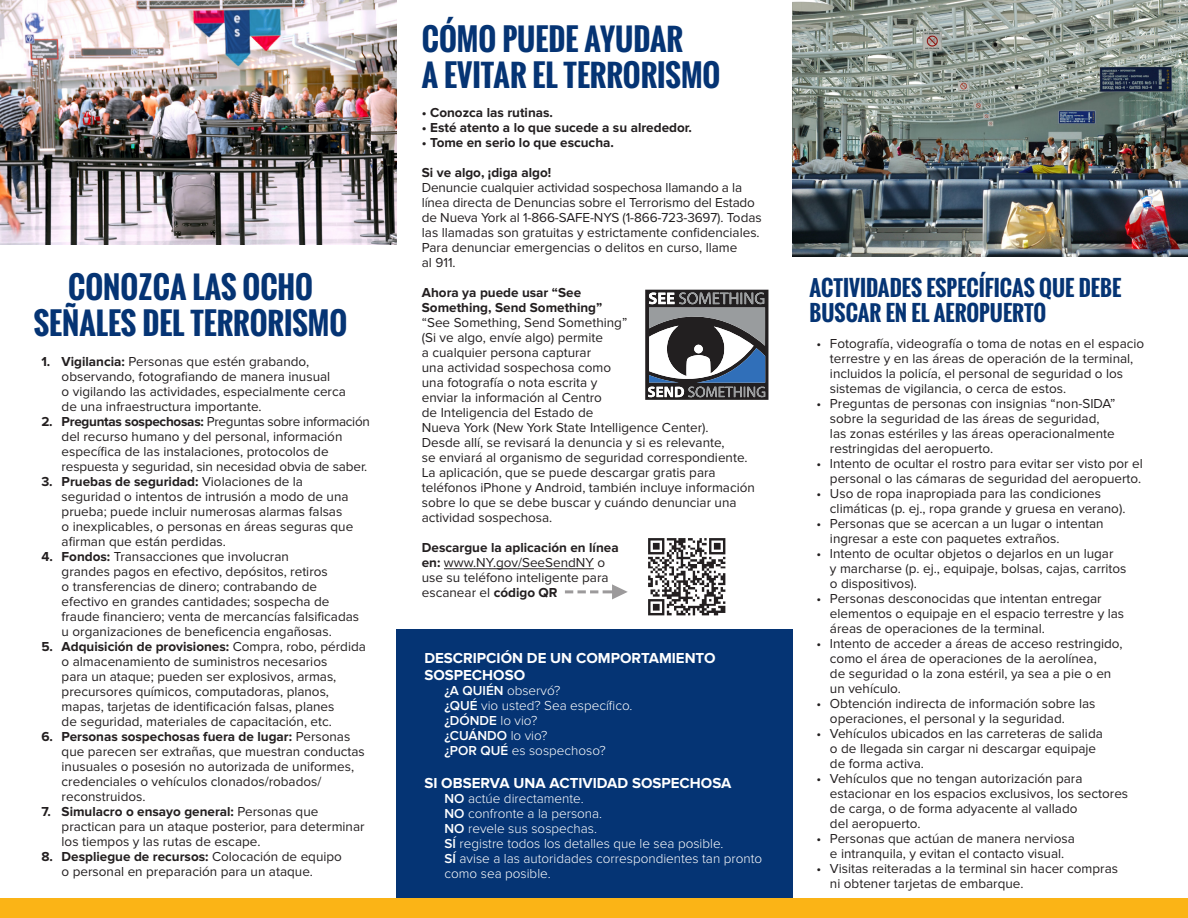
<style>
.page{position:relative;width:1188px;height:918px;background:#fff}
.page>*{position:absolute;margin:0;border:0;box-sizing:border-box;transform-origin:0 0}
.t1{font:700 30px/36px "Oswald";color:#053474;text-align:center}
.t2{font:700 21.45px/25.8px "Oswald";color:#053474}
.t3{font:700 15px/16.5px "Proxima Nova";color:#fff}
.t4{font:13.5px/15px "Proxima Nova";color:#231f20}
.t5{font:300 13.5px/15px "Proxima Nova";color:#fff}
.t6{font:700 13.5px/15px "Proxima Nova";color:#231f20}
.t7{font:600 13.5px "Proxima Nova";color:#fff}
.s1{font-weight:700}
.s2{font-weight:600}
.s3{font-weight:300}
</style>
<div class="page">
<div style="left:396px;top:629px;width:396px;height:289px;background:#053474"></div>
<div style="left:0;top:898px;width:1188px;height:20px;background:#fbb416"></div>
<img style="left:0;top:0;width:396px;height:244px">
<hr style="left:444px;top:569px;width:150px;height:1px;background:#231f20">
<svg style="left:645px;top:290px;width:123px;height:110px"></svg>
<img style="left:648px;top:538px;width:78px;height:78px">
<svg style="left:565px;top:584px;width:63px;height:15px"></svg>
<img style="left:792px;top:0;width:396px;height:256px">
<p class="t1" style="left:34px;top:269px;width:315px">CONOZCA LAS OCHO<br>SEÑALES DEL TERRORISMO</p>
<p class="t4" style="left:62px;top:355px;width:286px;text-indent:-20px"><span class="s1">1. Vigilancia:</span> Personas que estén grabando, observando, fotografiando de manera inusual<br>o vigilando las actividades, especialmente cerca de una infraestructura importante.</p>
<p class="t4" style="left:62px;top:415px;width:310px;text-indent:-20px"><span class="s1">2. Preguntas sospechosas:</span> Preguntas sobre información del recurso humano y del personal, información específica de las instalaciones, protocolos de respuesta y seguridad, sin necesidad obvia de saber.</p>
<p class="t4" style="left:62px;top:475px;width:293px;text-indent:-20px"><span class="s1">3. Pruebas de seguridad:</span> Violaciones de la seguridad o intentos de intrusión a modo de una prueba; puede incluir numerosas alarmas falsas o inexplicables, o personas en áreas seguras que afirman que están perdidas.</p>
<p class="t4" style="left:62px;top:550px;width:299px;text-indent:-20px"><span class="s1">4. Fondos:</span> Transacciones que involucran<br>grandes pagos en efectivo, depósitos, retiros<br>o transferencias de dinero; contrabando de efectivo en grandes cantidades; sospecha de fraude financiero; venta de mercancías falsificadas u organizaciones de beneficencia engañosas.</p>
<p class="t4" style="left:62px;top:640px;width:306px;text-indent:-20px"><span class="s1">5. Adquisición de provisiones:</span> Compra, robo, pérdida o almacenamiento de suministros necesarios<br>para un ataque; pueden ser explosivos, armas, precursores químicos, computadoras, planos, mapas, tarjetas de identificación falsas, planes<br>de seguridad, materiales de capacitación, etc.</p>
<p class="t4" style="left:62px;top:730px;width:305px;text-indent:-20px"><span class="s1">6. Personas sospechosas fuera de lugar:</span> Personas que parecen ser extrañas, que muestran conductas inusuales o posesión no autorizada de uniformes, credenciales o vehículos clonados/robados/ reconstruidos.</p>
<p class="t4" style="left:62px;top:805px;width:305px;text-indent:-20px"><span class="s1">7. Simulacro o ensayo general:</span> Personas que practican para un ataque posterior, para determinar los tiempos y las rutas de escape.</p>
<p class="t4" style="left:62px;top:850px;width:282px;text-indent:-20px"><span class="s1">8. Despliegue de recursos:</span> Colocación de equipo o personal en preparación para un ataque.</p>
<p class="t1" style="left:422px;top:21px;width:300px;text-align:left">CÓMO PUEDE AYUDAR<br>A EVITAR EL TERRORISMO</p>
<p class="t6" style="left:422px;top:105px;width:133px">• Conozca las rutinas.</p>
<p class="t6" style="left:422px;top:120px;width:272px">• Esté atento a lo que sucede a su alrededor.</p>
<p class="t6" style="left:422px;top:135px;width:194px">• Tome en serio lo que escucha.</p>
<p class="t6" style="left:422px;top:165px;width:131px">Si ve algo, ¡diga algo!</p>
<p class="t4" style="left:422px;top:180px;width:341px">Denuncie cualquier actividad sospechosa llamando a la línea directa de Denuncias sobre el Terrorismo del Estado de Nueva York al 1-866-SAFE-NYS (1-866-723-3697). Todas las llamadas son gratuitas y estrictamente confidenciales.<br>Para denunciar emergencias o delitos en curso, llame<br>al 911.</p>
<p class="t6" style="left:422px;top:285px;width:182px">Ahora ya puede usar “See<br>Something, Send Something”</p>
<p class="t4" style="left:422px;top:315px;width:335px">“See Something, Send Something”<br>(Si ve algo, envíe algo) permite<br>a cualquier persona capturar<br>una actividad sospechosa como<br>una fotografía o nota escrita y<br>enviar la información al Centro<br>de Inteligencia del Estado de<br>Nueva York (New York State Intelligence Center).<br>Desde allí, se revisará la denuncia y si es relevante,<br>se enviará al organismo de seguridad correspondiente.<br>La aplicación, que se puede descargar gratis para teléfonos iPhone y Android, también incluye información sobre lo que se debe buscar y cuándo denunciar una actividad sospechosa.</p>
<p class="t4" style="left:422px;top:540px;width:198px"><span class="s1">Descargue la aplicación en línea en:</span> www.NY.gov/SeeSendNY o use su teléfono inteligente para escanear el <span class="s1">código QR</span></p>
<p class="t3" style="left:424px;top:650px;width:293px">DESCRIPCIÓN DE UN COMPORTAMIENTO<br>SOSPECHOSO</p>
<p class="t5" style="left:445px;top:683px;width:117px"><span class="s2">¿A QUIÉN</span> observó?</p>
<p class="t5" style="left:445px;top:698px;width:189px"><span class="s2">¿QUÉ</span> vio usted? Sea específico.</p>
<p class="t7" style="left:445px;top:712px;width:94px">¿DÓNDE <span class="s3">lo vio?</span></p>
<p class="t7" style="left:445px;top:727px;width:104px">¿CUÁNDO <span class="s3">lo vio?</span></p>
<p class="t5" style="left:445px;top:743px;width:163px"><span class="s2">¿POR QUÉ</span> es sospechoso?</p>
<p class="t3" style="left:424px;top:775px;width:309px">SI OBSERVA UNA ACTIVIDAD SOSPECHOSA</p>
<p class="t5" style="left:445px;top:791px;width:141px"><span class="s2">NO</span> actúe directamente.</p>
<p class="t5" style="left:445px;top:806px;width:159px"><span class="s2">NO</span> confronte a la persona.</p>
<p class="t5" style="left:445px;top:821px;width:154px"><span class="s2">NO</span> revele sus sospechas.</p>
<p class="t5" style="left:445px;top:836px;width:280px"><span class="s2">SÍ</span> registre todos los detalles que le sea posible.</p>
<p class="t5" style="left:445px;top:851px;width:319px"><span class="s2">SÍ</span> avise a las autoridades correspondientes tan pronto como sea posible.</p>
<p class="t2" style="left:810px;top:275px;width:313px">ACTIVIDADES ESPECÍFICAS QUE DEBE<br>BUSCAR EN EL AEROPUERTO</p>
<p class="t4" style="left:830px;top:336px;width:316px;text-indent:-14px">• Fotografía, videografía o toma de notas en el espacio terrestre y en las áreas de operación de la terminal, incluidos la policía, el personal de seguridad o los sistemas de vigilancia, o cerca de estos.</p>
<p class="t4" style="left:830px;top:396px;width:287px;text-indent:-14px">• Preguntas de personas con insignias “non-SIDA” sobre la seguridad de las áreas de seguridad, las zonas estériles y las áreas operacionalmente restringidas del aeropuerto.</p>
<p class="t4" style="left:816px;top:456px;width:328px;text-align:right">• Intento de ocultar el rostro para evitar ser visto por el personal o las cámaras de seguridad del aeropuerto.</p>
<p class="t4" style="left:830px;top:486px;width:297px;text-indent:-14px">• Uso de ropa inapropiada para las condiciones climáticas (p. ej., ropa grande y gruesa en verano).</p>
<p class="t4" style="left:830px;top:516px;width:275px;text-indent:-14px">• Personas que se acercan a un lugar o intentan ingresar a este con paquetes extraños.</p>
<p class="t4" style="left:830px;top:546px;width:298px;text-indent:-14px">• Intento de ocultar objetos o dejarlos en un lugar<br>y marcharse (p. ej., equipaje, bolsas, cajas, carritos o dispositivos).</p>
<p class="t4" style="left:830px;top:591px;width:296px;text-indent:-14px">• Personas desconocidas que intentan entregar elementos o equipaje en el espacio terrestre y las áreas de operaciones de la terminal.</p>
<p class="t4" style="left:830px;top:636px;width:294px;text-indent:-14px">• Intento de acceder a áreas de acceso restringido, como el área de operaciones de la aerolínea,<br>de seguridad o la zona estéril, ya sea a pie o en un vehículo.</p>
<p class="t4" style="left:830px;top:696px;width:267px;text-indent:-14px">• Obtención indirecta de información sobre las operaciones, el personal y la seguridad.</p>
<p class="t4" style="left:830px;top:726px;width:274px;text-indent:-14px">• Vehículos ubicados en las carreteras de salida o de llegada sin cargar ni descargar equipaje de forma activa.</p>
<p class="t4" style="left:830px;top:771px;width:300px;text-indent:-14px">• Vehículos que no tengan autorización para estacionar en los espacios exclusivos, los sectores de carga, o de forma adyacente al vallado<br>del aeropuerto.</p>
<p class="t4" style="left:816px;top:831px;width:260px;text-align:center">• Personas que actúan de manera nerviosa e intranquila, y evitan el contacto visual.</p>
<p class="t4" style="left:830px;top:861px;width:290px;text-indent:-14px">• Visitas reiteradas a la terminal sin hacer compras ni obtener tarjetas de embarque.</p>
</div>
